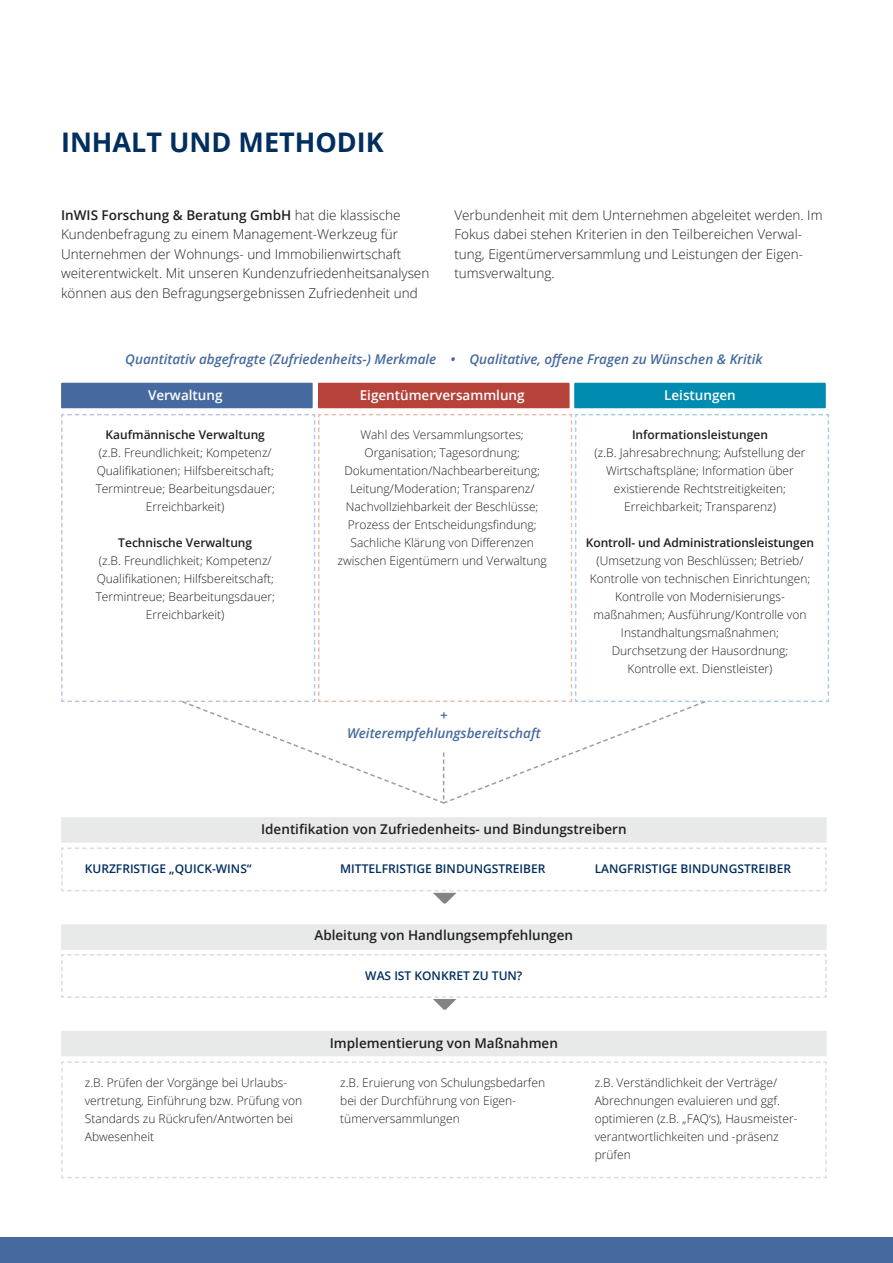
<style>
.page{position:relative;width:893px;height:1263px;background:#fff}
.page>*{position:absolute;margin:0;border:0;box-sizing:border-box;transform-origin:0 0}
.t1{font:700 27px "Open Sans";color:#002e5e}
.t2{font:300 13.5px/19.5px "Open Sans";color:#231f20}
.t3{font:italic 600 13.5px/18px "Open Sans";color:#466aa0;text-align:center}
.t4{font:600 13.5px "Open Sans";color:#231f20}
.t5{font:600 13.5px "Open Sans";color:#fff}
.t6{font:300 12px/18px "Open Sans";color:#231f20;text-align:center}
.t7{font:600 12px "Open Sans";color:#231f20}
.t8{font:600 12px "Open Sans";color:#002e5e}
.s1{font-weight:600}
</style>
<div class="page">
<div style="left:0;top:1237px;width:893px;height:26px;background:#466aa0"></div>
<div style="left:61px;top:383px;width:252px;height:25px;background:#466aa0"></div>
<div style="left:574px;top:383px;width:252px;height:25px;background:#008bb0"></div>
<div style="left:318px;top:383px;width:252px;height:25px;background:#b74239"></div>
<div style="left:61px;top:817px;width:766px;height:26px;background:#e7eae9"></div>
<div style="left:61px;top:924px;width:766px;height:26px;background:#e7eae9"></div>
<div style="left:61px;top:1031px;width:766px;height:25px;background:#e7eae9"></div>
<svg style="left:61px;top:1061px;width:766px;height:118px"></svg>
<svg style="left:61px;top:414px;width:768px;height:390px"></svg>
<svg style="left:61px;top:847px;width:766px;height:57px"></svg>
<svg style="left:61px;top:954px;width:766px;height:56px"></svg>
<h1 class="t1" style="left:61px;top:124px;width:324px">INHALT UND METHODIK</h1>
<p class="t2" style="left:61px;top:205px;width:370px"><span class="s1">InWIS Forschung &amp; Beratung GmbH</span> hat die klassische Kundenbefragung zu einem Management-Werkzeug für Unternehmen der Wohnungs- und Immobilienwirtschaft weiterentwickelt. Mit unseren Kundenzufriedenheitsanalysen können aus den Befragungsergebnissen Zufriedenheit und</p>
<p class="t2" style="left:454px;top:205px;width:370px">Verbundenheit mit dem Unternehmen abgeleitet werden. Im Fokus dabei stehen Kriterien in den Teilbereichen Verwal&shy;tung, Eigentümerversammlung und Leistungen der Eigen&shy;tumsverwaltung.</p>
<p class="t3" style="left:125px;top:350px;width:639px">Quantitativ abgefragte (Zufriedenheits-) Merkmale • Qualitative, offene Fragen zu Wünschen &amp; Kritik</p>
<p class="t5" style="left:148px;top:386px;width:76px">Verwaltung</p>
<p class="t7" style="left:106px;top:427px;width:161px">Kaufmännische Verwaltung</p>
<p class="t6" style="left:96px;top:444px;width:181px">(z.B. Freundlichkeit; Kompetenz/<br>Qualifikationen; Hilfsbereitschaft;<br>Termintreue; Bearbeitungsdauer;<br>Erreichbarkeit)</p>
<p class="t7" style="left:118px;top:535px;width:135px">Technische Verwaltung</p>
<p class="t6" style="left:96px;top:552px;width:181px">(z.B. Freundlichkeit; Kompetenz/<br>Qualifikationen; Hilfsbereitschaft;<br>Termintreue; Bearbeitungsdauer;<br>Erreichbarkeit)</p>
<p class="t5" style="left:360px;top:386px;width:166px">Eigentümerversammlung</p>
<p class="t6" style="left:338px;top:426px;width:211px">Wahl des Versammlungsortes; Organisation; Tagesordnung; Dokumentation/Nachbearbereitung; Leitung/Moderation; Transparenz/ Nachvollziehbarkeit der Beschlüsse; Prozess der Entscheidungsfindung; Sachliche Klärung von Differenzen zwischen Eigentümern und Verwaltung</p>
<p class="t3" style="left:347px;top:706px;width:195px">+<br>Weiterempfehlungsbereitschaft</p>
<p class="t5" style="left:664px;top:386px;width:73px">Leistungen</p>
<p class="t7" style="left:632px;top:427px;width:138px">Informationsleistungen</p>
<p class="t6" style="left:595px;top:444px;width:212px">(z.B. Jahresabrechnung; Aufstellung der Wirtschaftspläne; Information über existierende Rechtstreitigkeiten; Erreichbarkeit; Transparenz)</p>
<p class="t7" style="left:586px;top:535px;width:230px">Kontroll- und Administrationsleistungen</p>
<p class="t6" style="left:590px;top:552px;width:222px">(Umsetzung von Beschlüssen; Betrieb/ Kontrolle von technischen Einrichtungen; Kontrolle von Modernisierungs&shy;maßnahmen; Ausführung/Kontrolle von Instandhaltungsmaßnahmen; Durchsetzung der Hausordnung; Kontrolle ext. Dienstleister)</p>
<p class="t4" style="left:261px;top:820px;width:367px">Identifikation von Zufriedenheits- und Bindungstreibern</p>
<p class="t8" style="left:85px;top:861px;width:168px">KURZFRISTIGE „QUICK-WINS“</p>
<p class="t8" style="left:340px;top:861px;width:207px">MITTELFRISTIGE BINDUNGSTREIBER</p>
<p class="t8" style="left:595px;top:861px;width:198px">LANGFRISTIGE BINDUNGSTREIBER</p>
<p class="t4" style="left:314px;top:926px;width:260px">Ableitung von Handlungsempfehlungen</p>
<p class="t8" style="left:365px;top:967px;width:159px">WAS IST KONKRET ZU TUN?</p>
<p class="t4" style="left:330px;top:1034px;width:230px">Implementierung von Maßnahmen</p>
<p class="t6" style="left:85px;top:1074px;width:219px;text-align:left">z.B. Prüfen der Vorgänge bei Urlaubs&shy;vertretung, Einführung bzw. Prüfung von<br>Standards zu Rückrufen/Antworten bei<br>Abwesenheit</p>
<p class="t6" style="left:340px;top:1074px;width:206px;text-align:left">z.B. Eruierung von Schulungsbedarfen bei der Durchführung von Eigen&shy;tümerversammlungen</p>
<p class="t6" style="left:595px;top:1074px;width:204px;text-align:left">z.B. Verständlichkeit der Verträge/<br>Abrechnungen evaluieren und ggf. optimieren (z.B. „FAQ‘s), Hausmeister&shy;verantwortlichkeiten und -präsenz prüfen</p>
</div>
